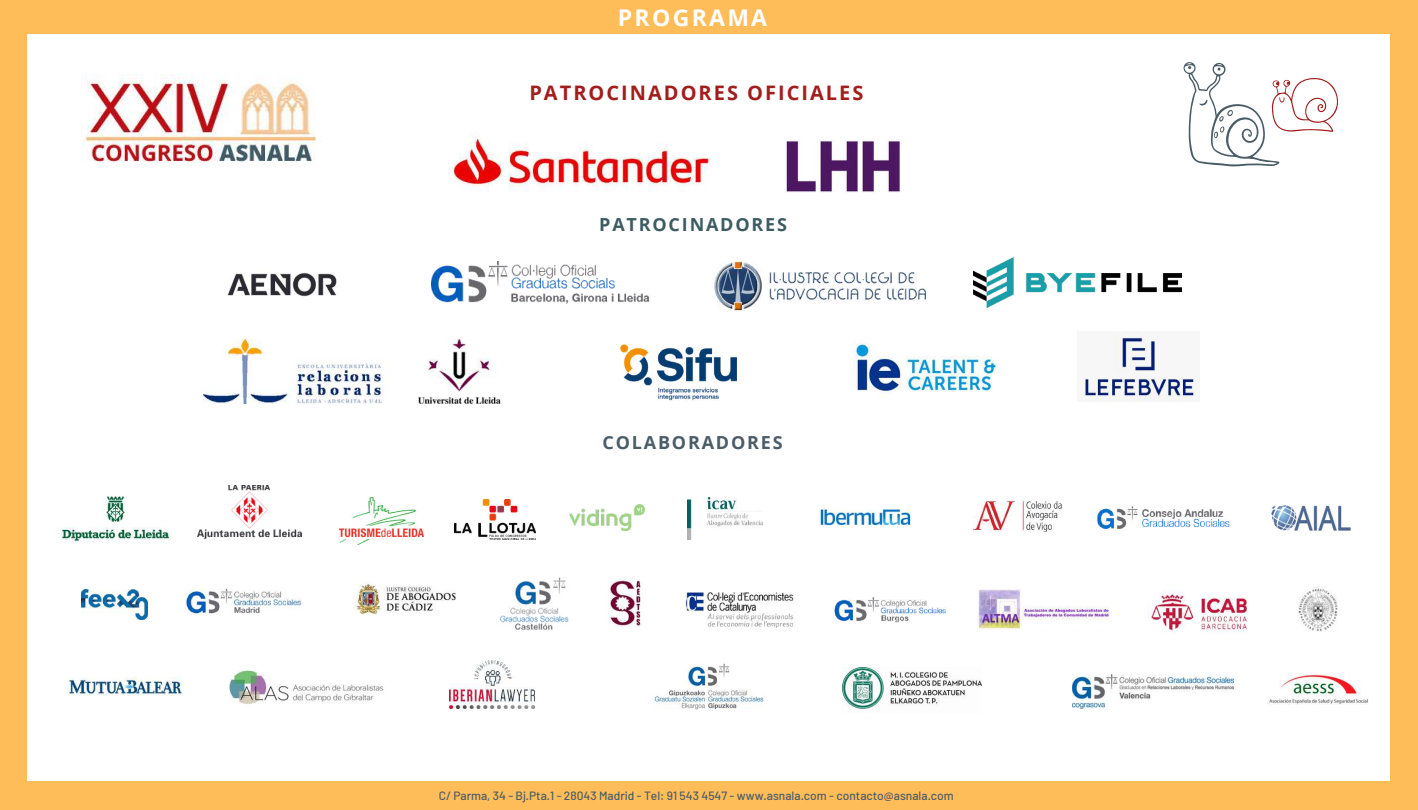
<style>
.page{position:relative;width:1418px;height:810px;background:#fff}
.page>*{position:absolute;margin:0;border:0;box-sizing:border-box;transform-origin:0 0}
.t1{font:700 23px "Open Sans";letter-spacing:.1em;color:#fff}
.t2{font:700 20px "Open Sans";letter-spacing:.1em;color:#a21e1d}
.t3{font:700 18px "Open Sans";letter-spacing:.1em;color:#3d5c62}
.t4{font:700 18px "Open Sans";letter-spacing:.1em;color:#4c5d67}
.t5{font:500 12px "Barlow";color:#4b5c66}
</style>
<div class="page">
<div style="left:0;top:0;width:1417px;height:810px;background:#ffbd59"></div>
<div style="left:27px;top:34px;width:1362px;height:747px;background:#fff"></div>
<img style="left:449px;top:132px;width:261px;height:58px">
<img style="left:785px;top:140px;width:115px;height:53px">
<img style="left:66px;top:678px;width:116px;height:18px">
<img style="left:229px;top:670px;width:155px;height:34px">
<img style="left:977px;top:589px;width:132px;height:41px">
<img style="left:818px;top:509px;width:93px;height:17px">
<img style="left:608px;top:578px;width:33px;height:50px">
<img style="left:1298px;top:587px;width:40px;height:45px">
<img style="left:682px;top:592px;width:112px;height:35px">
<img style="left:1269px;top:672px;width:99px;height:33px">
<img style="left:449px;top:660px;width:85px;height:49px">
<img style="left:687px;top:498px;width:76px;height:42px">
<img style="left:842px;top:667px;width:139px;height:45px">
<img style="left:355px;top:583px;width:101px;height:33px">
<img style="left:1147px;top:592px;width:101px;height:41px">
<img style="left:974px;top:501px;width:87px;height:30px">
<img style="left:1072px;top:674px;width:161px;height:35px">
<img style="left:1097px;top:506px;width:133px;height:23px">
<img style="left:186px;top:588px;width:115px;height:27px">
<img style="left:654px;top:663px;width:110px;height:47px">
<img style="left:834px;top:597px;width:112px;height:26px">
<img style="left:499px;top:577px;width:70px;height:53px">
<img style="left:854px;top:341px;width:146px;height:50px">
<img style="left:974px;top:257px;width:207px;height:50px">
<img style="left:1084px;top:333px;width:110px;height:69px">
<img style="left:714px;top:261px;width:212px;height:50px">
<img style="left:227px;top:273px;width:110px;height:24px">
<img style="left:431px;top:261px;width:219px;height:43px">
<img style="left:620px;top:344px;width:117px;height:57px">
<img style="left:339px;top:498px;width:84px;height:46px">
<img style="left:198px;top:486px;width:103px;height:52px">
<img style="left:1271px;top:505px;width:80px;height:26px">
<img style="left:81px;top:590px;width:66px;height:29px">
<img style="left:570px;top:505px;width:75px;height:26px">
<svg style="left:1183px;top:62px;width:155px;height:104px"></svg>
<img style="left:455px;top:499px;width:80px;height:41px">
<img style="left:203px;top:339px;width:298px;height:65px">
<img style="left:81px;top:74px;width:235px;height:88px">
<img style="left:62px;top:496px;width:109px;height:47px">
<h1 class="t1" style="left:618px;top:1px;width:151px">PROGRAMA</h1>
<h2 class="t2" style="left:529px;top:79px;width:335px">PATROCINADORES OFICIALES</h2>
<h3 class="t3" style="left:599px;top:212px;width:189px">PATROCINADORES</h3>
<h3 class="t4" style="left:602px;top:430px;width:182px">COLABORADORES</h3>
<p class="t5" style="left:439px;top:788px;width:516px">C/ Parma, 34 - Bj.Pta.1 - 28043 Madrid - Tel: 91 543 4547 - www.asnala.com - contacto@asnala.com</p>
</div>
